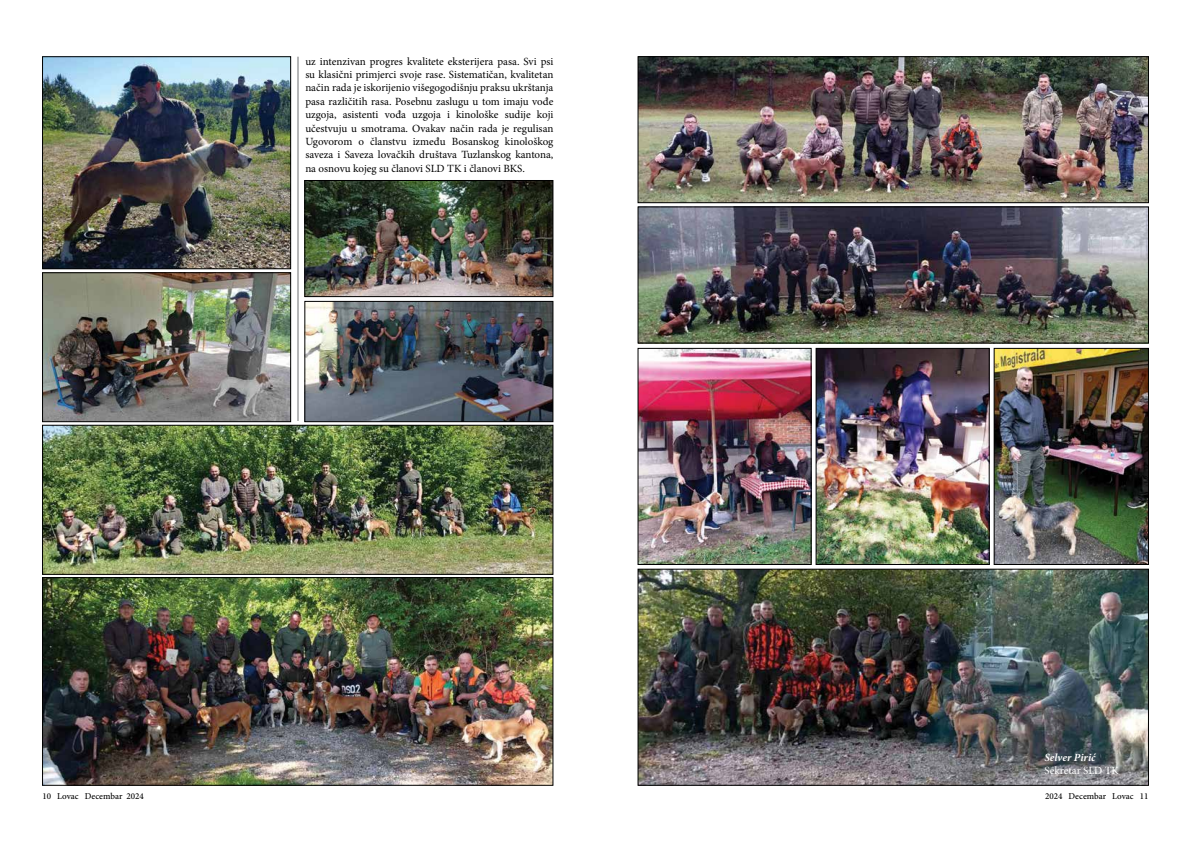
<style>
.page{position:relative;width:1191px;height:842px;background:#fff}
.page>*{position:absolute;margin:0;border:0;box-sizing:border-box;transform-origin:0 0}
.t1{font:11px/13.4px "Minion Pro";letter-spacing:-.005em;color:#000;text-align:justify}
.t2{font:11px "Minion Pro";color:#fff}
.t3{font:italic 700 11px "Minion Pro";letter-spacing:.005em;color:#fff}
.t4{font:500 9px "Minion Pro";color:#000}
</style>
<div class="page">
<img style="left:639px;top:571px;width:508px;height:213px">
<div style="left:637px;top:569px;width:512px;height:217px;border:1px solid #000"></div>
<img style="left:44px;top:58px;width:245px;height:209px">
<div style="left:42px;top:56px;width:249px;height:213px;border:1px solid #000"></div>
<img style="left:44px;top:427px;width:507px;height:146px">
<div style="left:42px;top:425px;width:511px;height:150px;border:1px solid #000"></div>
<img style="left:44px;top:579px;width:507px;height:205px">
<div style="left:42px;top:577px;width:511px;height:209px;border:1px solid #000"></div>
<img style="left:44px;top:274px;width:245px;height:146px">
<div style="left:42px;top:272px;width:249px;height:150px;border:1px solid #000"></div>
<img style="left:306px;top:182px;width:245px;height:113px">
<div style="left:304px;top:180px;width:249px;height:117px;border:1px solid #000"></div>
<img style="left:306px;top:303px;width:245px;height:117px">
<div style="left:304px;top:301px;width:249px;height:121px;border:1px solid #000"></div>
<img style="left:639px;top:58px;width:508px;height:143px">
<div style="left:637px;top:56px;width:512px;height:147px;border:1px solid #000"></div>
<img style="left:639px;top:208px;width:508px;height:133px">
<div style="left:637px;top:206px;width:512px;height:137px;border:1px solid #000"></div>
<img style="left:639px;top:350px;width:170px;height:213px">
<div style="left:637px;top:348px;width:174px;height:217px;border:1px solid #000"></div>
<img style="left:995px;top:350px;width:152px;height:213px">
<div style="left:993px;top:348px;width:156px;height:217px;border:1px solid #000"></div>
<img style="left:817px;top:350px;width:170px;height:213px">
<div style="left:815px;top:348px;width:174px;height:217px;border:1px solid #000"></div>
<hr style="left:298px;top:57px;width:1px;height:364px;background:#6d6e71">
<p class="t1" style="left:305px;top:55px;width:250px">uz intenzivan progres kvalitete eksterijera pasa. Svi psi su klasični primjerci svoje rase. Sistematičan, kvalitetan način rada je iskorijenio višegogodišnju praksu ukrštanja pasa različitih rasa. Posebnu zaslugu u tom imaju vođe uzgoja, asistenti vođa uzgoja i kinološke sudije koji učestvuju u smotrama. Ovakav način rada je regulisan Ugovorom o članstvu između Bosanskog kinološkog saveza i Saveza lovačkih društava Tuzlanskog kantona, na osnovu kojeg su članovi SLD TK i članovi BKS.</p>
<p class="t3" style="left:1044px;top:749px;width:53px">Selver Pirić</p>
<p class="t2" style="left:1044px;top:763px;width:76px">Sekretar SLD TK</p>
<p class="t4" style="left:43px;top:790px;width:103px">10 Lovac Decembar 2024</p>
<p class="t4" style="left:1045px;top:790px;width:105px">2024 Decembar Lovac 11</p>
</div>
